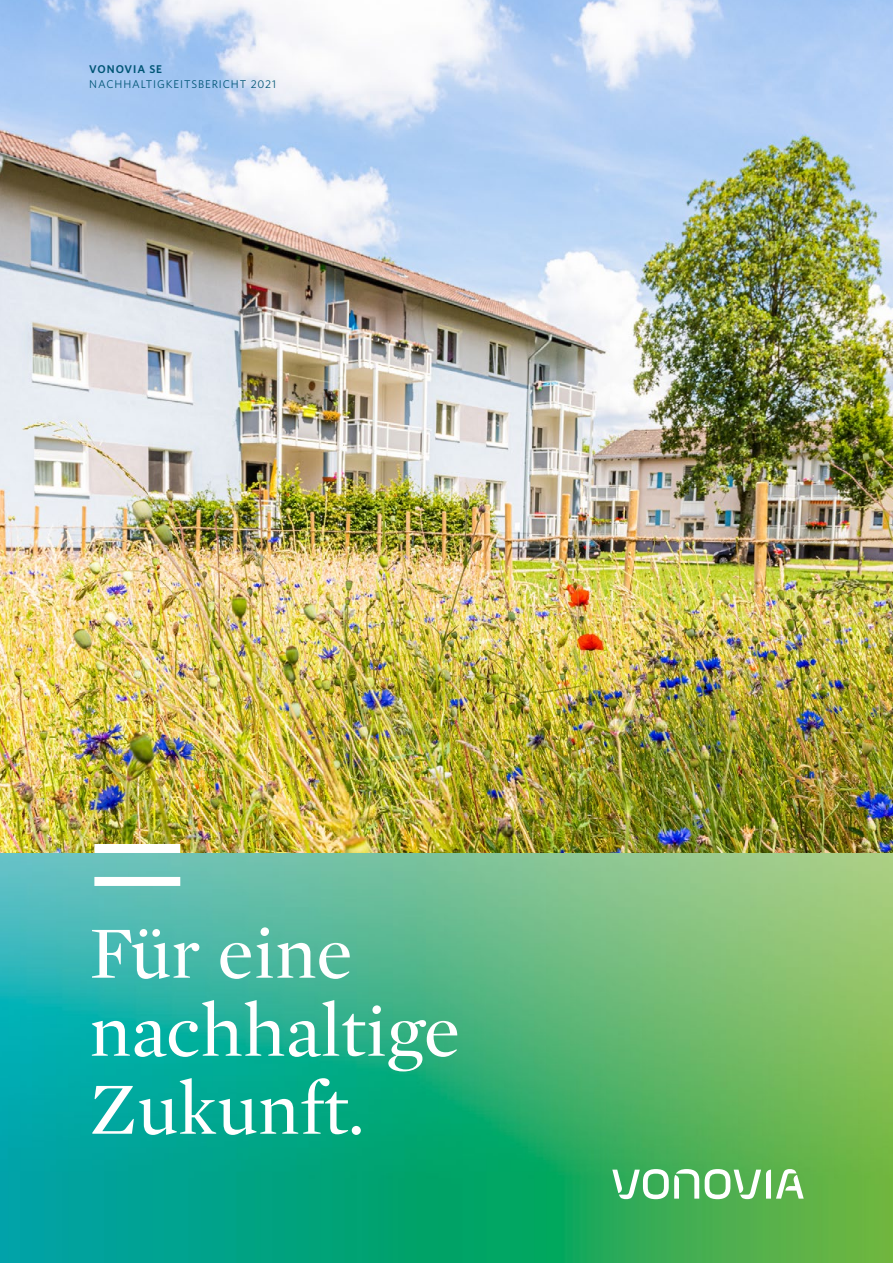
<style>
.page{position:relative;width:893px;height:1263px;background:#fff}
.page>*{position:absolute;margin:0;border:0;box-sizing:border-box;transform-origin:0 0}
.t1{font:180px "Minion Pro";color:#fff}
.t2{font:75px/78px "Mercury Display";color:#fff}
.t3{font:11.25px "Whitney";letter-spacing:.08em;color:#005575}
.t4{font:600 11.25px "Whitney";letter-spacing:.08em;color:#005575}
</style>
<div class="page">
<img style="left:0;top:853px;width:426px;height:410px">
<img style="left:426px;top:853px;width:467px;height:410px">
<svg style="left:612px;top:1169px;width:87px;height:30px"></svg>
<svg style="left:705px;top:1169px;width:99px;height:30px"></svg>
<img style="left:0;top:0;width:893px;height:853px">
<p class="t4" style="left:89px;top:61px;width:74px">VONOVIA SE</p>
<p class="t3" style="left:89px;top:76px;width:188px">NACHHALTIGKEITSBERICHT 2021</p>
<h1 class="t1" style="left:85px;top:733px;width:106px">=</h1>
<p class="t2" style="left:89px;top:911px;width:372px">Für eine nachhaltige<br>Zukunft.</p>
</div>
